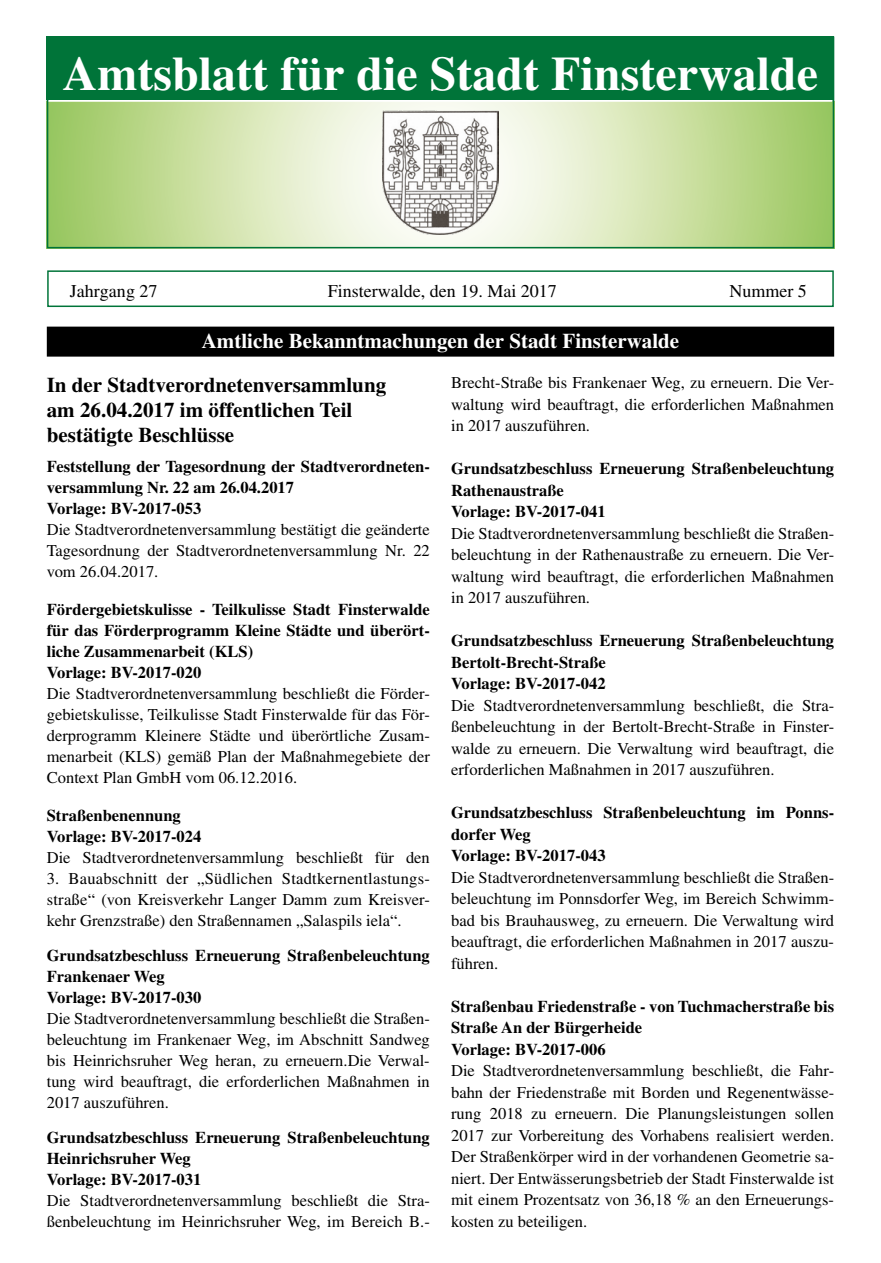
<style>
.page{position:relative;width:881px;height:1263px;background:#fff}
.page>*{position:absolute;margin:0;border:0;box-sizing:border-box;transform-origin:0 0}
.t1{font:700 48px "Times LT";color:#fff}
.t2{font:700 21px/25.2px "Times LT";color:#000}
.t3{font:700 21px "Times LT";color:#fff}
.t4{font:18px "Times LT";color:#000}
.t5{font:16.5px/21.5px "Times LT";color:#000;text-align:justify}
.t6{font:700 16.5px/21px "Times LT";color:#000}
</style>
<div class="page">
<div style="left:47px;top:270px;width:786px;height:37px;border:2px solid #007439"></div>
<svg style="left:47px;top:102px;width:786px;height:147px;background:#cedfaf"></svg>
<div style="left:47px;top:36px;width:786px;height:64px;background:#007439"></div>
<div style="left:47px;top:37px;width:786px;height:211px;border:2px solid #007439"></div>
<div style="left:47px;top:326px;width:786px;height:30px;background:#9d9d9d"></div>
<div style="left:47px;top:327px;width:786px;height:30px;background:#000"></div>
<h1 class="t1" style="left:63px;top:45px;width:756px">Amtsblatt für die Stadt Finsterwalde</h1>
<p class="t4" style="left:70px;top:281px;width:89px">Jahrgang 27</p>
<p class="t4" style="left:327px;top:281px;width:230px">Finsterwalde, den 19. Mai 2017</p>
<p class="t4" style="left:729px;top:281px;width:79px">Nummer 5</p>
<p class="t3" style="left:202px;top:328px;width:479px">Amtliche Bekanntmachungen der Stadt Finsterwalde</p>
<p class="t2" style="left:47px;top:372px;width:341px">In der Stadtverordnetenversammlung am 26.04.2017 im öffentlichen Teil bestätigte Beschlüsse</p>
<p class="t6" style="left:47px;top:455px;width:384px">Feststellung der Tagesordnung der Stadtverordneten&shy;versammlung Nr. 22 am 26.04.2017<br>Vorlage: BV-2017-053</p>
<p class="t5" style="left:47px;top:519px;width:384px;line-height:21px">Die Stadtverordnetenversammlung bestätigt die geänderte Tagesordnung der Stadtverordnetenversammlung Nr. 22 vom 26.04.2017.</p>
<p class="t6" style="left:47px;top:598px;width:384px">Fördergebietskulisse - Teilkulisse Stadt Finsterwalde für das Förderprogramm Kleine Städte und überört&shy;liche Zusammenarbeit (KLS)<br>Vorlage: BV-2017-020</p>
<p class="t5" style="left:47px;top:683px;width:384px;line-height:21px">Die Stadtverordnetenversammlung beschließt die Förder&shy;gebietskulisse, Teilkulisse Stadt Finsterwalde für das För&shy;derprogramm Kleinere Städte und überörtliche Zusam&shy;menarbeit (KLS) gemäß Plan der Maßnahmegebiete der Context Plan GmbH vom 06.12.2016.</p>
<p class="t6" style="left:47px;top:804px;width:156px">Straßenbenennung<br>Vorlage: BV-2017-024</p>
<p class="t5" style="left:47px;top:846px;width:384px">Die Stadtverordnetenversammlung beschließt für den</p>
<p class="t5" style="left:47px;top:868px;width:384px;line-height:21px">3. Bauabschnitt der „Südlichen Stadtkernentlastungs&shy;straße“ (von Kreisverkehr Langer Damm zum Kreisver&shy;kehr Grenzstraße) den Straßennamen „Salaspils iela“.</p>
<p class="t6" style="left:47px;top:944px;width:384px">Grundsatzbeschluss Erneuerung Straßenbeleuchtung<br>Frankenaer Weg<br>Vorlage: BV-2017-030</p>
<p class="t5" style="left:47px;top:1007px;width:384px;line-height:21px">Die Stadtverordnetenversammlung beschließt die Straßen&shy;beleuchtung im Frankenaer Weg, im Abschnitt Sandweg bis Heinrichsruher Weg heran, zu erneuern.Die Verwal&shy;tung wird beauftragt, die erforderlichen Maßnahmen in 2017 auszuführen.</p>
<p class="t6" style="left:47px;top:1126px;width:384px">Grundsatzbeschluss Erneuerung Straßenbeleuchtung<br>Heinrichsruher Weg<br>Vorlage: BV-2017-031</p>
<p class="t5" style="left:47px;top:1189px;width:384px;line-height:21px">Die Stadtverordnetenversammlung beschließt die Stra&shy;ßenbeleuchtung im Heinrichsruher Weg, im Bereich B.-</p>
<p class="t5" style="left:451px;top:372px;width:384px">Brecht-Straße bis Frankenaer Weg, zu erneuern. Die Ver&shy;waltung wird beauftragt, die erforderlichen Maßnahmen in 2017 auszuführen.</p>
<p class="t6" style="left:451px;top:458px;width:384px;line-height:21.5px">Grundsatzbeschluss Erneuerung Straßenbeleuchtung<br>Rathenaustraße<br>Vorlage: BV-2017-041</p>
<p class="t5" style="left:451px;top:522px;width:384px">Die Stadtverordnetenversammlung beschließt die Straßen&shy;beleuchtung in der Rathenaustraße zu erneuern. Die Ver&shy;waltung wird beauftragt, die erforderlichen Maßnahmen in 2017 auszuführen.</p>
<p class="t6" style="left:451px;top:630px;width:384px;line-height:21.5px">Grundsatzbeschluss Erneuerung Straßenbeleuchtung<br>Bertolt-Brecht-Straße<br>Vorlage: BV-2017-042</p>
<p class="t5" style="left:451px;top:694px;width:384px">Die Stadtverordnetenversammlung beschließt, die Stra&shy;ßenbeleuchtung in der Bertolt-Brecht-Straße in Finster&shy;walde zu erneuern. Die Verwaltung wird beauftragt, die erforderlichen Maßnahmen in 2017 auszuführen.</p>
<p class="t6" style="left:451px;top:802px;width:384px;line-height:21.5px">Grundsatzbeschluss Straßenbeleuchtung im Ponns&shy;dorfer Weg<br>Vorlage: BV-2017-043</p>
<p class="t5" style="left:451px;top:866px;width:384px">Die Stadtverordnetenversammlung beschließt die Straßen&shy;beleuchtung im Ponnsdorfer Weg, im Bereich Schwimm&shy;bad bis Brauhausweg, zu erneuern. Die Verwaltung wird beauftragt, die erforderlichen Maßnahmen in 2017 auszu&shy;führen.</p>
<p class="t6" style="left:451px;top:995px;width:384px;line-height:21.5px">Straßenbau Friedenstraße - von Tuchmacherstraße bis<br>Straße An der Bürgerheide<br>Vorlage: BV-2017-006</p>
<p class="t5" style="left:451px;top:1060px;width:384px">Die Stadtverordnetenversammlung beschließt, die Fahr&shy;bahn der Friedenstraße mit Borden und Regenentwässe&shy;rung 2018 zu erneuern. Die Planungsleistungen sollen 2017 zur Vorbereitung des Vorhabens realisiert werden.<br>Der Straßenkörper wird in der vorhandenen Geometrie sa&shy;niert. Der Entwässerungsbetrieb der Stadt Finsterwalde ist mit einem Prozentsatz von 36,18 % an den Erneuerungs&shy;kosten zu beteiligen.</p>
</div>
